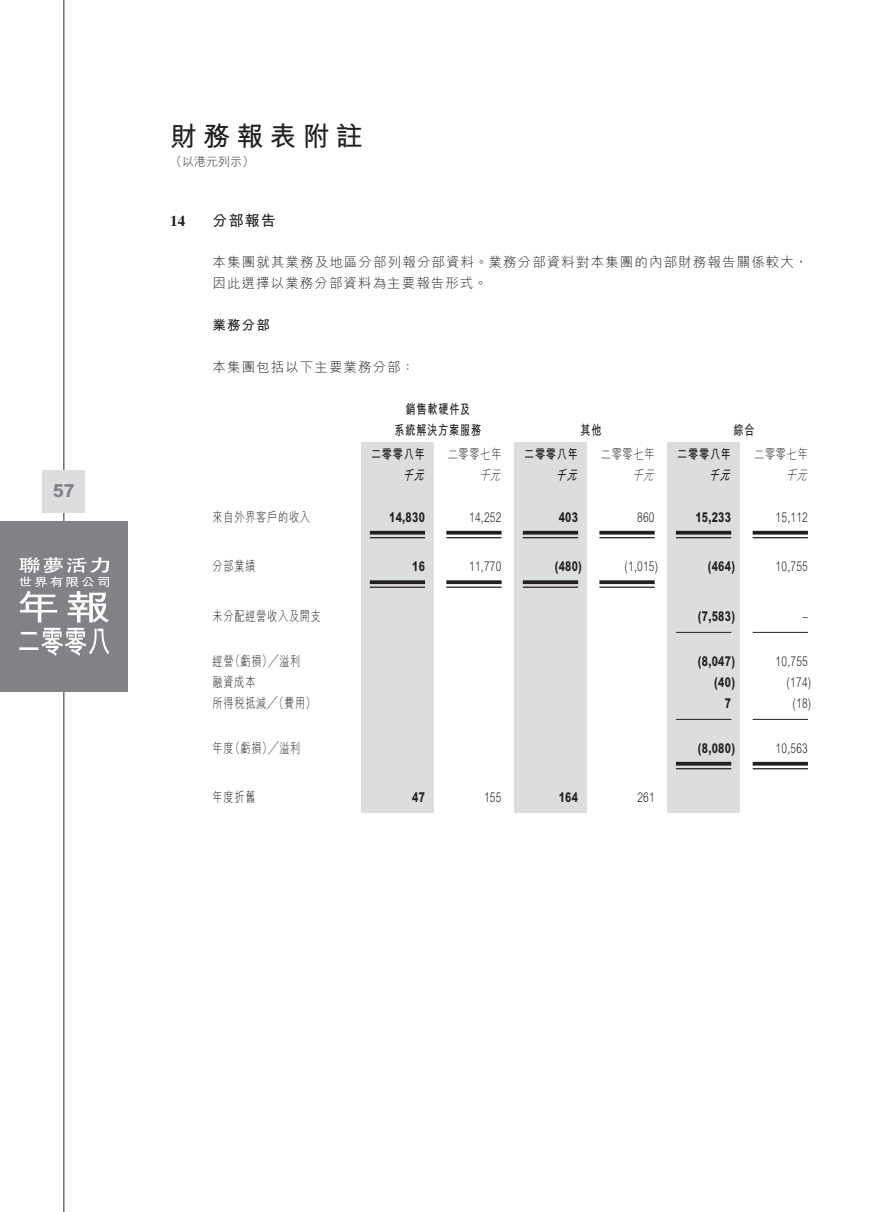
<style>
.page{position:relative;width:893px;height:1212px;background:#fff}
.page>*{position:absolute;margin:0;border:0;box-sizing:border-box;transform-origin:0 0}
.t1{font:27px "M Hei HK Bold B5 pc H";letter-spacing:.23em;color:#231f20}
.t2{font:800 18px "Arial MT Std";color:#808285}
.t3{font:15px "M Hei HK Bold B5 pc H";color:#231f20}
.t4{font:700 15px "Times LT Std";color:#231f20}
.t5{font:13.5px/21px "M Hei HK Light B5 pc H";letter-spacing:.08em;color:#231f20}
.t6{font:13.5px "M Hei HK Light B5 pc H";letter-spacing:.08em;color:#231f20;scale:.75 1}
.t7{font:300 13.5px "Arial MT Std";letter-spacing:.03em;color:#231f20;scale:.75 1}
.t8{font:800 13.5px "Arial MT Std";letter-spacing:.03em;color:#231f20;scale:.75 1}
.t9{font:13.5px/21px "M Hei HK Bold B5 pc H";letter-spacing:.08em;color:#231f20;text-align:center;scale:.75 1}
.t10{font:italic 13.5px "M Hei HK Bold B5 pc H";color:#231f20;scale:.75 1}
.t11{font:italic 13.5px "M Hei HK Light B5 pc H";color:#231f20;scale:.75 1}
.t12{font:13.5px "M Hei HK Bold B5 pc H";letter-spacing:.08em;color:#231f20}
.t13{font:12px "M Hei HK Light B5 pc H";color:#231f20}
</style>
<div class="page">
<hr style="left:63px;top:0;width:2px;height:1212px;background:#6c6d70">
<div style="left:43px;top:470px;width:42px;height:42px;background:#dcdddf"></div>
<div style="left:0;top:521px;width:128px;height:170px;background:#808285"></div>
<hr style="left:19px;top:647px;width:19px;height:3px;background:#fff">
<svg style="left:21px;top:628px;width:88px;height:28px"></svg>
<svg style="left:19px;top:557px;width:90px;height:65px"></svg>
<div style="left:361px;top:442px;width:73px;height:371px;background:#dcdddf"></div>
<div style="left:514px;top:442px;width:73px;height:371px;background:#dcdddf"></div>
<div style="left:668px;top:442px;width:72px;height:371px;background:#dcdddf"></div>
<hr style="left:370px;top:531px;width:55px;height:3px;background:#231f20">
<hr style="left:370px;top:537px;width:55px;height:1px;background:#231f20">
<hr style="left:446px;top:531px;width:56px;height:3px;background:#231f20">
<hr style="left:446px;top:537px;width:56px;height:1px;background:#231f20">
<hr style="left:523px;top:531px;width:55px;height:3px;background:#231f20">
<hr style="left:523px;top:537px;width:55px;height:1px;background:#231f20">
<hr style="left:599px;top:531px;width:56px;height:3px;background:#231f20">
<hr style="left:599px;top:537px;width:56px;height:1px;background:#231f20">
<hr style="left:676px;top:531px;width:55px;height:3px;background:#231f20">
<hr style="left:676px;top:537px;width:55px;height:1px;background:#231f20">
<hr style="left:753px;top:531px;width:55px;height:3px;background:#231f20">
<hr style="left:753px;top:537px;width:55px;height:1px;background:#231f20">
<svg style="left:370px;top:580px;width:55px;height:4px"></svg>
<hr style="left:370px;top:586px;width:55px;height:2px;background:#231f20">
<svg style="left:446px;top:580px;width:56px;height:4px"></svg>
<hr style="left:446px;top:586px;width:56px;height:2px;background:#231f20">
<svg style="left:523px;top:580px;width:55px;height:4px"></svg>
<hr style="left:523px;top:586px;width:55px;height:2px;background:#231f20">
<svg style="left:599px;top:580px;width:56px;height:4px"></svg>
<hr style="left:599px;top:586px;width:56px;height:2px;background:#231f20">
<hr style="left:676px;top:632px;width:55px;height:1px;background:#231f20">
<hr style="left:753px;top:632px;width:55px;height:1px;background:#231f20">
<hr style="left:676px;top:719px;width:55px;height:1px;background:#231f20">
<hr style="left:753px;top:719px;width:55px;height:1px;background:#231f20">
<hr style="left:676px;top:762px;width:55px;height:3px;background:#231f20">
<hr style="left:676px;top:768px;width:55px;height:1px;background:#231f20">
<hr style="left:753px;top:762px;width:55px;height:3px;background:#231f20">
<hr style="left:753px;top:768px;width:55px;height:1px;background:#231f20">
<h2 class="t2" style="left:53px;top:484px;width:24px">57</h2>
<h1 class="t1" style="left:170px;top:126px;width:194px">財務報表附註</h1>
<p class="t13" style="left:170px;top:157px;width:85px">（以港元列示）</p>
<p class="t4" style="left:170px;top:212px;width:17px">14</p>
<p class="t3" style="left:213px;top:215px;width:65px">分部報告</p>
<p class="t5" style="left:213px;top:253px;width:597px">本集團就其業務及地區分部列報分部資料。業務分部資料對本集團的內部財務報告關係較大，因此選擇以業務分部資料為主要報告形式。</p>
<p class="t12" style="left:213px;top:320px;width:59px">業務分部</p>
<p class="t5" style="left:213px;top:358px;width:203px">本集團包括以下主要業務分部：</p>
<p class="t9" style="left:394px;top:400px;width:117px">銷售軟硬件及<br>系統解決方案服務</p>
<p class="t9" style="left:580px;top:421px;width:30px">其他</p>
<p class="t9" style="left:734px;top:421px;width:30px">綜合</p>
<p class="t9" style="left:371px;top:445px;width:73px">二零零八年</p>
<p class="t6" style="left:448px;top:449px;width:73px">二零零七年</p>
<p class="t9" style="left:524px;top:445px;width:73px">二零零八年</p>
<p class="t6" style="left:601px;top:449px;width:73px">二零零七年</p>
<p class="t9" style="left:677px;top:445px;width:73px">二零零八年</p>
<p class="t6" style="left:754px;top:449px;width:73px">二零零七年</p>
<p class="t10" style="left:402px;top:470px;width:34px">千元</p>
<p class="t11" style="left:479px;top:470px;width:34px">千元</p>
<p class="t10" style="left:556px;top:470px;width:34px">千元</p>
<p class="t11" style="left:632px;top:470px;width:34px">千元</p>
<p class="t10" style="left:709px;top:470px;width:34px">千元</p>
<p class="t11" style="left:785px;top:470px;width:34px">千元</p>
<p class="t6" style="left:213px;top:512px;width:131px">來自外界客戶的收入</p>
<p class="t8" style="left:389px;top:512px;width:49px">14,830</p>
<p class="t7" style="left:469px;top:512px;width:45px">14,252</p>
<p class="t8" style="left:559px;top:512px;width:27px">403</p>
<p class="t7" style="left:637px;top:512px;width:25px">860</p>
<p class="t8" style="left:695px;top:512px;width:49px">15,233</p>
<p class="t7" style="left:776px;top:512px;width:45px">15,112</p>
<p class="t6" style="left:213px;top:561px;width:59px">分部業績</p>
<p class="t8" style="left:412px;top:562px;width:19px">16</p>
<p class="t7" style="left:469px;top:562px;width:45px">11,770</p>
<p class="t8" style="left:555px;top:562px;width:38px">(480)</p>
<p class="t7" style="left:624px;top:562px;width:47px">(1,015)</p>
<p class="t8" style="left:708px;top:562px;width:38px">(464)</p>
<p class="t7" style="left:776px;top:562px;width:45px">10,755</p>
<p class="t6" style="left:213px;top:611px;width:146px">未分配經營收入及開支</p>
<p class="t8" style="left:698px;top:611px;width:51px">(7,583)</p>
<p class="t7" style="left:803px;top:611px;width:8px">–</p>
<p class="t6" style="left:213px;top:656px;width:119px">經營（虧損）╱溢利</p>
<p class="t8" style="left:698px;top:656px;width:51px">(8,047)</p>
<p class="t7" style="left:776px;top:656px;width:45px">10,755</p>
<p class="t6" style="left:213px;top:677px;width:59px">融資成本</p>
<p class="t8" style="left:714px;top:677px;width:29px">(40)</p>
<p class="t7" style="left:786px;top:677px;width:35px">(174)</p>
<p class="t6" style="left:213px;top:698px;width:139px">所得稅抵減╱（費用）</p>
<p class="t8" style="left:725px;top:698px;width:10px">7</p>
<p class="t7" style="left:792px;top:698px;width:27px">(18)</p>
<p class="t6" style="left:213px;top:743px;width:119px">年度（虧損）╱溢利</p>
<p class="t8" style="left:698px;top:743px;width:51px">(8,080)</p>
<p class="t7" style="left:776px;top:743px;width:45px">10,563</p>
<p class="t6" style="left:213px;top:792px;width:59px">年度折舊</p>
<p class="t8" style="left:412px;top:793px;width:19px">47</p>
<p class="t7" style="left:484px;top:793px;width:25px">155</p>
<p class="t8" style="left:559px;top:793px;width:27px">164</p>
<p class="t7" style="left:637px;top:793px;width:25px">261</p>
</div>
